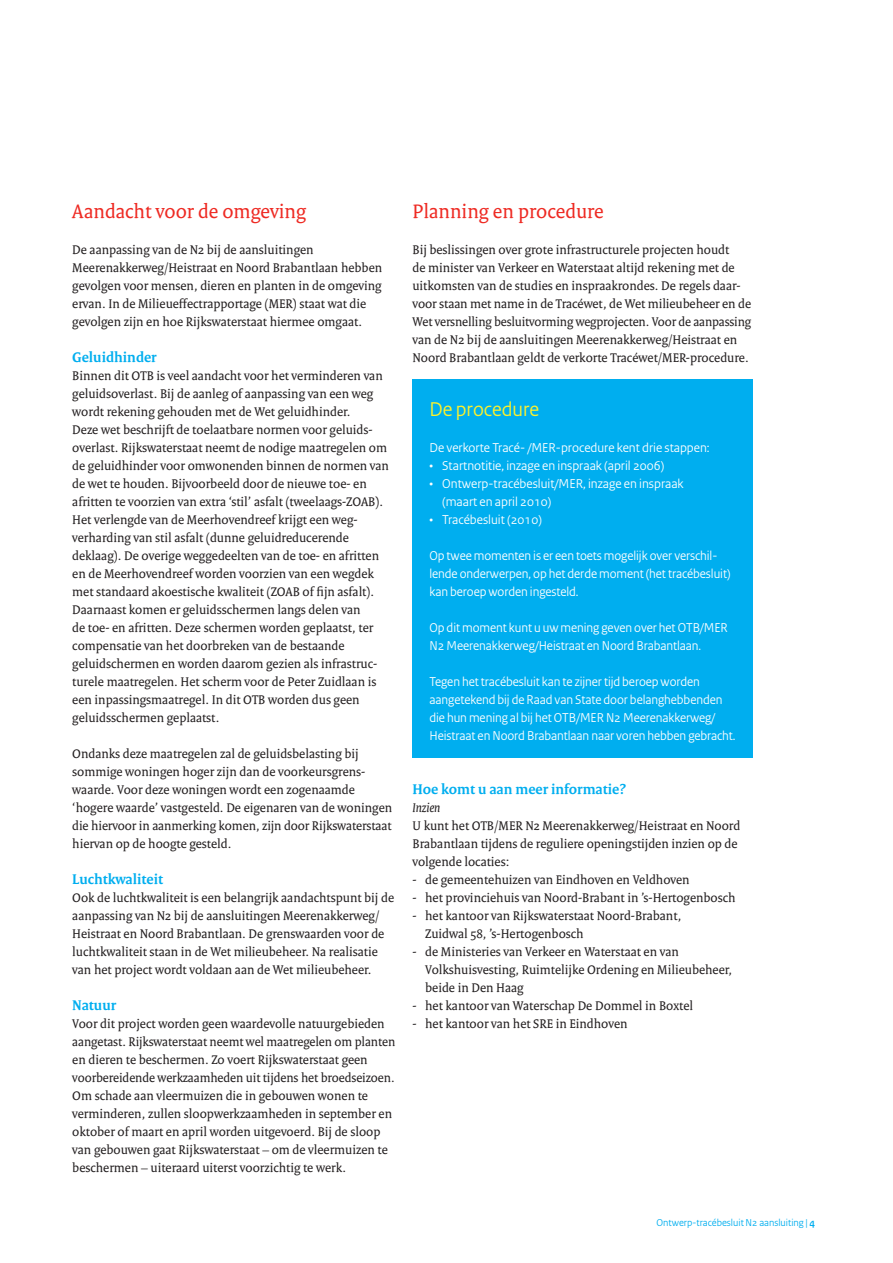
<style>
.page{position:relative;width:893px;height:1263px;background:#fff}
.page>*{position:absolute;margin:0;border:0;box-sizing:border-box;transform-origin:0 0}
.t1{font:21px "Rijksoverheid Serif";color:#ee2a23}
.t2{font:21px "Rijksoverheid Sans";color:#fff229}
.t3{font:700 15px "Rijksoverheid Serif";color:#00aeef}
.t4{font:13.5px/18px "Rijksoverheid Serif";color:#231f20}
.t5{font:13.5px/18px "Rijksoverheid Sans";letter-spacing:-.005em;color:#fff}
.t6{font:italic 13.5px "Rijksoverheid Serif";color:#231f20}
.t7{font:10.5px "Rijksoverheid Sans";color:#00aeef}
.s1{font-weight:700}
</style>
<div class="page">
<div style="left:412px;top:380px;width:341px;height:378px;background:#00aeef"></div>
<h1 class="t1" style="left:72px;top:199px;width:235px">Aandacht voor de omgeving</h1>
<p class="t4" style="left:72px;top:240px;width:311px">De aanpassing van de N2 bij de aansluitingen Meerenakkerweg/Heistraat en Noord Brabantlaan hebben gevolgen voor mensen, dieren en planten in de omgeving ervan. In de Milieueffectrapportage (MER) staat wat die gevolgen zijn en hoe Rijkswaterstaat hiermee omgaat.</p>
<p class="t3" style="left:72px;top:348px;width:86px">Geluidhinder</p>
<p class="t4" style="left:72px;top:366px;width:318px">Binnen dit OTB is veel aandacht voor het verminderen van geluidsoverlast. Bij de aanleg of aanpassing van een weg wordt rekening gehouden met de Wet geluidhinder.<br>Deze wet beschrijft de toelaatbare normen voor geluids&shy;overlast. Rijkswaterstaat neemt de nodige maatregelen om de geluidhinder voor omwonenden binnen de normen van de wet te houden. Bijvoorbeeld door de nieuwe toe- en afritten te voorzien van extra ‘stil’ asfalt (tweelaags-ZOAB).<br>Het verlengde van de Meerhovendreef krijgt een weg&shy;verharding van stil asfalt (dunne geluidreducerende deklaag). De overige weggedeelten van de toe- en afritten en de Meerhovendreef worden voorzien van een wegdek met standaard akoestische kwaliteit (ZOAB of fijn asfalt).<br>Daarnaast komen er geluidsschermen langs delen van<br>de toe- en afritten. Deze schermen worden geplaatst, ter compensatie van het doorbreken van de bestaande geluidschermen en worden daarom gezien als infrastruc&shy;turele maatregelen. Het scherm voor de Peter Zuidlaan is een inpassingsmaatregel. In dit OTB worden dus geen geluidsschermen geplaatst.</p>
<p class="t4" style="left:72px;top:744px;width:321px">Ondanks deze maatregelen zal de geluidsbelasting bij sommige woningen hoger zijn dan de voorkeursgrens&shy;waarde. Voor deze woningen wordt een zogenaamde ‘hogere waarde’ vastgesteld. De eigenaren van de woningen die hiervoor in aanmerking komen, zijn door Rijkswaterstaat hiervan op de hoogte gesteld.</p>
<p class="t3" style="left:72px;top:870px;width:92px">Luchtkwaliteit</p>
<p class="t4" style="left:72px;top:888px;width:323px">Ook de luchtkwaliteit is een belangrijk aandachtspunt bij de aanpassing van N2 bij de aansluitingen Meerenakkerweg/ Heistraat en Noord Brabantlaan. De grenswaarden voor de luchtkwaliteit staan in de Wet milieubeheer. Na realisatie van het project wordt voldaan aan de Wet milieubeheer.</p>
<p class="t3" style="left:72px;top:996px;width:45px">Natuur</p>
<p class="t4" style="left:72px;top:1014px;width:325px">Voor dit project worden geen waardevolle natuurgebieden aangetast. Rijkswaterstaat neemt wel maatregelen om planten en dieren te beschermen. Zo voert Rijkswaterstaat geen voorbereidende werkzaamheden uit tijdens het broedseizoen.<br>Om schade aan vleermuizen die in gebouwen wonen te verminderen, zullen sloopwerkzaamheden in september en oktober of maart en april worden uitgevoerd. Bij de sloop van gebouwen gaat Rijkswaterstaat – om de vleermuizen te beschermen – uiteraard uiterst voorzichtig te werk.</p>
<h1 class="t1" style="left:412px;top:199px;width:193px">Planning en procedure</h1>
<p class="t4" style="left:412px;top:240px;width:340px">Bij beslissingen over grote infrastructurele projecten houdt<br>de minister van Verkeer en Waterstaat altijd rekening met de uitkomsten van de studies en inspraakrondes. De regels daar&shy;voor staan met name in de Tracéwet, de Wet milieubeheer en de Wet versnelling besluitvorming wegprojecten. Voor de aanpassing van de N2 bij de aansluitingen Meerenakkerweg/Heistraat en Noord Brabantlaan geldt de verkorte Tracéwet/MER-procedure.</p>
<h1 class="t2" style="left:429px;top:397px;width:111px">De procedure</h1>
<p class="t5" style="left:429px;top:439px;width:282px">De verkorte Tracé- /MER-procedure kent drie stappen:</p>
<p class="t5" style="left:429px;top:457px;width:236px">• Startnotitie, inzage en inspraak (april 2006)</p>
<p class="t5" style="left:442px;top:475px;width:243px;text-indent:-13px">• Ontwerp-tracébesluit/MER, inzage en inspraak (maart en april 2010)</p>
<p class="t5" style="left:429px;top:511px;width:114px">• Tracébesluit (2010)</p>
<p class="t5" style="left:429px;top:547px;width:303px">Op twee momenten is er een toets mogelijk over verschil&shy;lende onderwerpen, op het derde moment (het tracébesluit) kan beroep worden ingesteld.</p>
<p class="t5" style="left:429px;top:619px;width:300px">Op dit moment kunt u uw mening geven over het OTB/MER<br>N2 Meerenakkerweg/Heistraat en Noord Brabantlaan.</p>
<p class="t5" style="left:429px;top:673px;width:308px">Tegen het tracébesluit kan te zijner tijd beroep worden aangetekend bij de Raad van State door belanghebbenden die hun mening al bij het OTB/MER N2 Meerenakkerweg/ Heistraat en Noord Brabantlaan naar voren hebben gebracht.</p>
<p class="t3" style="left:412px;top:780px;width:215px">Hoe komt u aan meer informatie?</p>
<p class="t6" style="left:412px;top:799px;width:29px">Inzien</p>
<p class="t4" style="left:412px;top:816px;width:329px">U kunt het OTB/MER N2 Meerenakkerweg/Heistraat en Noord<br>Brabantlaan tijdens de reguliere openingstijden inzien op de volgende locaties:</p>
<p class="t4" style="left:412px;top:870px;width:279px">- de gemeentehuizen van Eindhoven en Veldhoven</p>
<p class="t4" style="left:412px;top:888px;width:325px">- het provinciehuis van Noord-Brabant in ’s-Hertogenbosch</p>
<p class="t4" style="left:425px;top:906px;width:258px;text-indent:-13px">- het kantoor van Rijkswaterstaat Noord-Brabant,<br>Zuidwal 58, ’s-Hertogenbosch</p>
<p class="t4" style="left:425px;top:942px;width:309px;text-indent:-13px">- de Ministeries van Verkeer en Waterstaat en van<br>Volkshuisvesting, Ruimtelijke Ordening en Milieubeheer, beide in Den Haag</p>
<p class="t4" style="left:412px;top:996px;width:282px">- het kantoor van Waterschap De Dommel in Boxtel</p>
<p class="t4" style="left:412px;top:1014px;width:217px">- het kantoor van het SRE in Eindhoven</p>
<p class="t7" style="left:657px;top:1216px;width:160px">Ontwerp-tracébesluit N2 aansluiting | <span class="s1">4</span></p>
</div>
